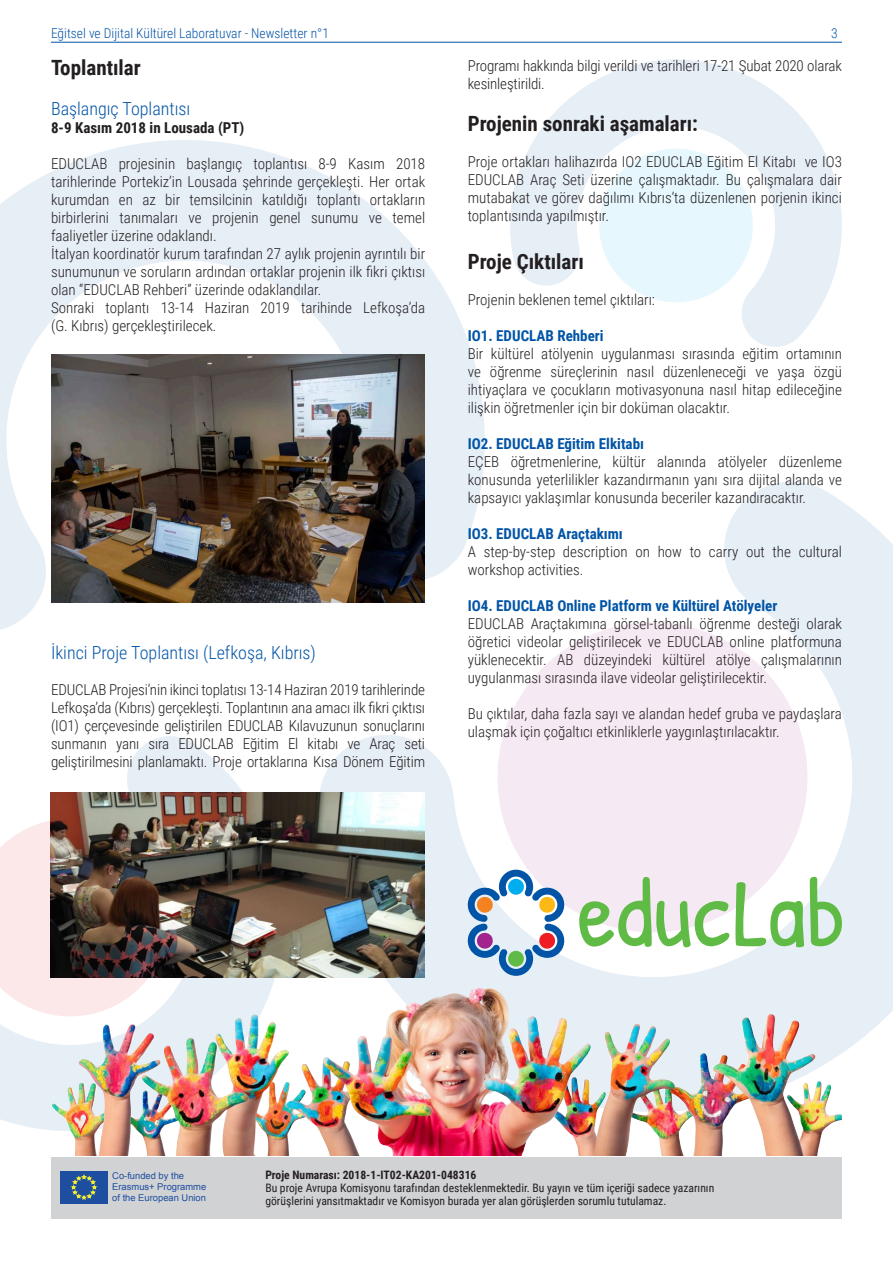
<style>
.page{position:relative;width:893px;height:1263px;background:#fff}
.page>*{position:absolute;margin:0;border:0;box-sizing:border-box;transform-origin:0 0}
.titoletti_bold_14{font:700 21px "Roboto Condensed";color:#231f20}
.titoletto_2_blu{font:300 18px "Roboto Condensed";color:#0154a6}
.testo_newsletter{font:300 15px/18px "Roboto Condensed";color:#231f20;text-align:justify}
.testo_newsletter-2{font:700 15px "Roboto Condensed";color:#0154a6}
.testo_newsletter-3{font:700 15px "Roboto Condensed";color:#231f20}
.t1{font:300 13.5px "Roboto Condensed";color:#0154a6}
.t2{font:11.7px/12.8px "Roboto Condensed";color:#231f20}
.t3{font:700 11.7px "Roboto Condensed";color:#231f20}
.t4{font:9.3px/10.6px "Arial";color:#1e4e9f}
</style>
<div class="page">
<div style="left:51px;top:1157px;width:791px;height:61px;background:#d1d2d4"></div>
<div style="left:60px;top:1171px;width:48px;height:32px;background:#1e4e9f"></div>
<svg style="left:71px;top:1175px;width:25px;height:24px"></svg>
<svg style="left:0;top:140px;width:485px;height:490px;fill:#e6eef6"></svg>
<img style="left:0;top:736px;width:314px;height:420px">
<img style="left:316px;top:478px;width:577px;height:678px">
<svg style="left:476px;top:600px;width:353px;height:354px;fill:#f5e9f3"></svg>
<svg style="left:510px;top:59px;width:332px;height:288px;fill:#e6eef6"></svg>
<svg style="left:591px;top:140px;width:170px;height:171px"></svg>
<img style="left:51px;top:354px;width:373px;height:249px">
<img style="left:51px;top:793px;width:374px;height:185px">
<svg style="left:579px;top:877px;width:150px;height:70px;background:#c6ddbd"></svg>
<svg style="left:735px;top:882px;width:69px;height:65px"></svg>
<svg style="left:810px;top:877px;width:32px;height:69px;background:#abd7a8"></svg>
<svg style="left:465px;top:870px;width:102px;height:106px"></svg>
<img style="left:385px;top:988px;width:94px;height:48px">
<hr style="left:51px;top:42px;width:791px;height:1px;background:#0154a6">
<p class="t1" style="left:51px;top:24px;width:279px">Eğitsel ve Dijital Kültürel Laboratuvar - Newsletter n°1</p>
<p class="t1" style="left:831px;top:24px;width:8px">3</p>
<p class="titoletti_bold_14" style="left:51px;top:53px;width:91px">Toplantılar</p>
<p class="titoletto_2_blu" style="left:51px;top:96px;width:141px">Başlangıç Toplantısı</p>
<p class="testo_newsletter-3" style="left:51px;top:117px;width:195px">8-9 Kasım 2018 in Lousada (PT)</p>
<p class="testo_newsletter" style="left:51px;top:154px;width:376px">EDUCLAB projesinin başlangıç toplantısı 8-9 Kasım 2018 tarihlerinde Portekiz’in Lousada şehrinde gerçekleşti. Her ortak kurumdan en az bir temsilcinin katıldığı toplantı ortakların birbirlerini tanımaları ve projenin genel sunumu ve temel faaliyetler üzerine odaklandı.</p>
<p class="testo_newsletter" style="left:51px;top:244px;width:376px">İtalyan koordinatör kurum tarafından 27 aylık projenin ayrıntılı bir sunumunun ve soruların ardından ortaklar projenin ilk fikri çıktısı olan “EDUCLAB Rehberi” üzerinde odaklandılar.</p>
<p class="testo_newsletter" style="left:51px;top:298px;width:376px">Sonraki toplantı 13-14 Haziran 2019 tarihinde Lefkoşa’da (G. Kıbrıs) gerçekleştirilecek.</p>
<p class="titoletto_2_blu" style="left:51px;top:639px;width:266px">İkinci Proje Toplantısı (Lefkoşa, Kıbrıs)</p>
<p class="testo_newsletter" style="left:51px;top:680px;width:376px">EDUCLAB Projesi’nin ikinci toplatısı 13-14 Haziran 2019 tarihlerinde Lefkoşa’da (Kıbrıs) gerçekleşti. Toplantının ana amacı ilk fikri çıktısı (IO1) çerçevesinde geliştirilen EDUCLAB Kılavuzunun sonuçlarını sunmanın yanı sıra EDUCLAB Eğitim El kitabı ve Araç seti geliştirilmesini planlamaktı. Proje ortaklarına Kısa Dönem Eğitim</p>
<p class="testo_newsletter" style="left:468px;top:56px;width:376px">Programı hakkında bilgi verildi ve tarihleri 17-21 Şubat 2020 olarak kesinleştirildi.</p>
<p class="titoletti_bold_14" style="left:468px;top:109px;width:232px">Projenin sonraki aşamaları:</p>
<p class="testo_newsletter" style="left:468px;top:152px;width:376px">Proje ortakları halihazırda IO2 EDUCLAB Eğitim El Kitabı ve IO3<br>EDUCLAB Araç Seti üzerine çalışmaktadır. Bu çalışmalara dair mutabakat ve görev dağılımı Kıbrıs’ta düzenlenen porjenin ikinci toplantısında yapılmıştır.</p>
<p class="titoletti_bold_14" style="left:468px;top:247px;width:118px">Proje Çıktıları</p>
<p class="testo_newsletter" style="left:468px;top:290px;width:189px">Projenin beklenen temel çıktıları:</p>
<p class="testo_newsletter-2" style="left:468px;top:325px;width:137px">IO1. EDUCLAB Rehberi</p>
<p class="testo_newsletter" style="left:468px;top:344px;width:376px">Bir kültürel atölyenin uygulanması sırasında eğitim ortamının ve öğrenme süreçlerinin nasıl düzenleneceği ve yaşa özgü ihtiyaçlara ve çocukların motivasyonuna nasıl hitap edileceğine ilişkin öğretmenler için bir doküman olacaktır.</p>
<p class="testo_newsletter-2" style="left:468px;top:433px;width:178px">IO2. EDUCLAB Eğitim Elkitabı</p>
<p class="testo_newsletter" style="left:468px;top:452px;width:376px">EÇEB öğretmenlerine, kültür alanında atölyeler düzenleme konusunda yeterlilikler kazandırmanın yanı sıra dijital alanda ve kapsayıcı yaklaşımlar konusunda beceriler kazandıracaktır.</p>
<p class="testo_newsletter-2" style="left:468px;top:523px;width:157px">IO3. EDUCLAB Araçtakımı</p>
<p class="testo_newsletter" style="left:468px;top:542px;width:376px">A step-by-step description on how to carry out the cultural workshop activities.</p>
<p class="testo_newsletter-2" style="left:468px;top:595px;width:311px">IO4. EDUCLAB Online Platform ve Kültürel Atölyeler</p>
<p class="testo_newsletter" style="left:468px;top:614px;width:376px">EDUCLAB Araçtakımına görsel-tabanlı öğrenme desteği olarak öğretici videolar geliştirilecek ve EDUCLAB online platformuna yüklenecektir. AB düzeyindeki kültürel atölye çalışmalarının uygulanması sırasında ilave videolar geliştirilecektir.</p>
<p class="testo_newsletter" style="left:468px;top:704px;width:376px">Bu çıktılar, daha fazla sayı ve alandan hedef gruba ve paydaşlara ulaşmak için çoğaltıcı etkinliklerle yaygınlaştırılacaktır.</p>
<p class="t4" style="left:112px;top:1171px;width:96px">Co-funded by the<br>Erasmus+ Programme of the European Union</p>
<p class="t3" style="left:265px;top:1167px;width:213px">Proje Numarası: 2018-1-IT02-KA201-048316</p>
<p class="t2" style="left:265px;top:1181px;width:450px">Bu proje Avrupa Komisyonu tarafından desteklenmektedir. Bu yayın ve tüm içeriği sadece yazarının görüşlerini yansıtmaktadır ve Komisyon burada yer alan görüşlerden sorumlu tutulamaz.</p>
</div>
